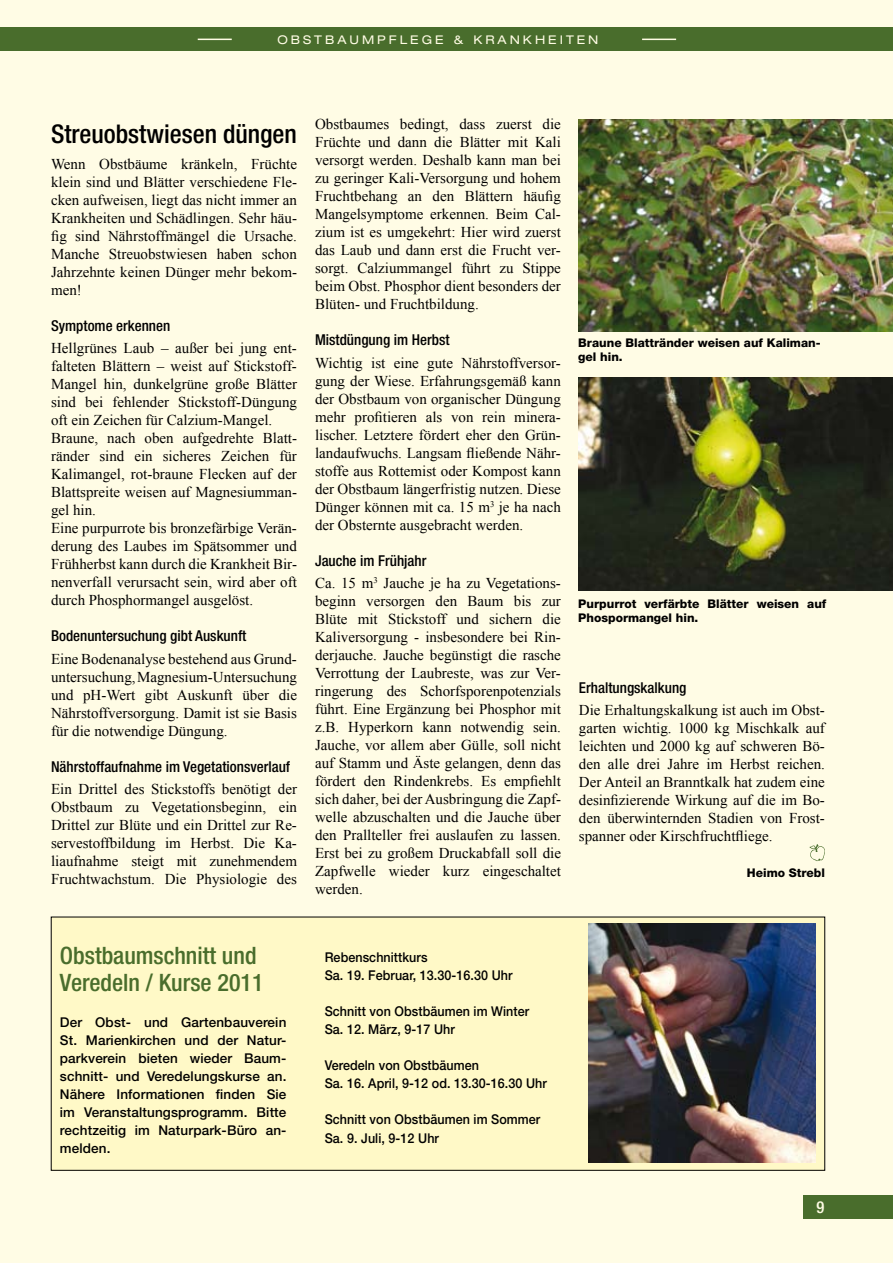
<style>
.page{position:relative;width:893px;height:1263px;background:#fffce5}
.page>*{position:absolute;margin:0;border:0;box-sizing:border-box;transform-origin:0 0}
.t1{font:500 condensed 25.8px "Helvetica Neue";color:#000}
.t2{font:500 condensed 24px/27px "Helvetica Neue";color:#496d2c}
.t3{font:500 condensed 16.5px "Helvetica Neue";color:#fffce5}
.t4{font:15px/18px "Times New Roman";color:#000;text-align:justify}
.t5{font:500 condensed 15px "Helvetica Neue";color:#000}
.t6{font:500 13.5px/18px "Helvetica Neue";letter-spacing:.005em;color:#000;text-align:justify}
.t7{font:500 13.5px/18px "Helvetica Neue";letter-spacing:.005em;color:#000;scale:.93 1}
.t8{font:800 12px/14.4px "Helvetica Neue";color:#000}
.t9{font:expanded 12px "Helvetica Neue";letter-spacing:.25em;color:#fffce5}
</style>
<div class="page">
<div style="left:804px;top:1195px;width:89px;height:23px;background:#496d2c"></div>
<div style="left:0;top:28px;width:893px;height:23px;background:#496d2c"></div>
<hr style="left:198px;top:39px;width:34px;height:1px;background:#fffce5">
<hr style="left:642px;top:39px;width:34px;height:1px;background:#fffce5">
<img style="left:578px;top:377px;width:315px;height:213px">
<img style="left:578px;top:119px;width:315px;height:213px">
<svg style="left:809px;top:844px;width:16px;height:17px"></svg>
<div style="left:51px;top:917px;width:774px;height:253px;background:#fff9c7"></div>
<img style="left:589px;top:924px;width:226px;height:238px">
<p class="t9" style="left:277px;top:32px;width:49px">OB STBA</p>
<p class="t9" style="left:349px;top:32px;width:209px">UMPFLE GE &amp; KRA NKHEITE</p>
<p class="t9" style="left:588px;top:32px;width:12px">N</p>
<h1 class="t1" style="left:51px;top:118px;width:247px">Streuobstwiesen düngen</h1>
<p class="t4" style="left:51px;top:155px;width:247px">Wenn Obstbäume kränkeln, Früchte klein sind und Blätter verschiedene Fle&shy;cken aufweisen, liegt das nicht immer an Krankheiten und Schädlingen. Sehr häu&shy;fig sind Nährstoffmängel die Ursache.<br>Manche Streuobstwiesen haben schon Jahrzehnte keinen Dünger mehr bekom&shy;men!</p>
<p class="t5" style="left:51px;top:317px;width:121px">Symptome erkennen</p>
<p class="t4" style="left:51px;top:339px;width:247px;text-align:left">Hellgrünes Laub – außer bei jung ent&shy;falteten Blättern – weist auf Stickstoff-Mangel hin, dunkelgrüne große Blätter sind bei fehlender Stickstoff-Düngung oft ein Zeichen für Calzium-Mangel.<br>Braune, nach oben aufgedrehte Blatt&shy;ränder sind ein sicheres Zeichen für Kalimangel, rot-braune Flecken auf der Blattspreite weisen auf Magnesiumman&shy;gel hin.<br>Eine purpurrote bis bronzefärbige Verän&shy;derung des Laubes im Spätsommer und Frühherbst kann durch die Krankheit Bir&shy;nenverfall verursacht sein, wird aber oft durch Phosphormangel ausgelöst.</p>
<p class="t5" style="left:51px;top:627px;width:197px">Bodenuntersuchung gibt Auskunft</p>
<p class="t4" style="left:51px;top:649px;width:247px">Eine Bodenanalyse bestehend aus Grund&shy;untersuchung, Magnesium-Untersuchung und pH-Wert gibt Auskunft über die Nährstoffversorgung. Damit ist sie Basis für die notwendige Düngung.</p>
<p class="t5" style="left:51px;top:757px;width:241px">Nährstoffaufnahme im Vegetationsverlauf</p>
<p class="t4" style="left:51px;top:780px;width:247px">Ein Drittel des Stickstoffs benötigt der Obstbaum zu Vegetationsbeginn, ein Drittel zur Blüte und ein Drittel zur Re&shy;servestoffbildung im Herbst. Die Ka&shy;liaufnahme steigt mit zunehmendem Fruchtwachstum. Die Physiologie des</p>
<p class="t4" style="left:315px;top:115px;width:247px">Obstbaumes bedingt, dass zuerst die Früchte und dann die Blätter mit Kali versorgt werden. Deshalb kann man bei zu geringer Kali-Versorgung und hohem Fruchtbehang an den Blättern häufig Mangelsymptome erkennen. Beim Cal&shy;zium ist es umgekehrt: Hier wird zuerst das Laub und dann erst die Frucht ver&shy;sorgt. Calziummangel führt zu Stippe beim Obst. Phosphor dient besonders der Blüten- und Fruchtbildung.</p>
<p class="t5" style="left:315px;top:331px;width:136px">Mistdüngung im Herbst</p>
<p class="t4" style="left:315px;top:353px;width:247px">Wichtig ist eine gute Nährstoffversor&shy;gung der Wiese. Erfahrungsgemäß kann der Obstbaum von organischer Düngung mehr profitieren als von rein minera&shy;lischer. Letztere fördert eher den Grün&shy;landaufwuchs. Langsam fließende Nähr&shy;stoffe aus Rottemist oder Kompost kann der Obstbaum längerfristig nutzen. Diese Dünger können mit ca. 15 m<sup>3</sup> je ha nach der Obsternte ausgebracht werden.</p>
<p class="t5" style="left:315px;top:551px;width:113px">Jauche im Frühjahr</p>
<p class="t4" style="left:315px;top:574px;width:247px">Ca. 15 m<sup>3</sup> Jauche je ha zu Vegetations&shy;beginn versorgen den Baum bis zur Blüte mit Stickstoff und sichern die Kaliversorgung - insbesondere bei Rin&shy;derjauche. Jauche begünstigt die rasche Verrottung der Laubreste, was zur Ver&shy;ringerung des Schorfsporenpotenzials führt. Eine Ergänzung bei Phosphor mit z.B. Hyperkorn kann notwendig sein.<br>Jauche, vor allem aber Gülle, soll nicht auf Stamm und Äste gelangen, denn das fördert den Rindenkrebs. Es empfiehlt sich daher, bei der Ausbringung die Zapf&shy;welle abzuschalten und die Jauche über den Prallteller frei auslaufen zu lassen.<br>Erst bei zu großem Druckabfall soll die Zapfwelle wieder kurz eingeschaltet werden.</p>
<p class="t8" style="left:578px;top:335px;width:244px">Braune Blattränder weisen auf Kaliman&shy;gel hin.</p>
<p class="t8" style="left:578px;top:596px;width:250px">Purpurrot verfärbte Blätter weisen auf<br>Phospormangel hin.</p>
<p class="t5" style="left:579px;top:678px;width:109px">Erhaltungskalkung</p>
<p class="t4" style="left:579px;top:701px;width:247px">Die Erhaltungskalkung ist auch im Obst&shy;garten wichtig. 1000 kg Mischkalk auf leichten und 2000 kg auf schweren Bö&shy;den alle drei Jahre im Herbst reichen.<br>Der Anteil an Branntkalk hat zudem eine desinfizierende Wirkung auf die im Bo&shy;den überwinternden Stadien von Frost&shy;spanner oder Kirschfruchtfliege.</p>
<p class="t8" style="left:747px;top:866px;width:80px">Heimo Strebl</p>
<h2 class="t2" style="left:60px;top:942px;width:205px">Obstbaumschnitt und<br>Veredeln / Kurse 2011</h2>
<p class="t6" style="left:60px;top:1013px;width:228px">Der Obst- und Gartenbauverein St. Marienkirchen und der Natur&shy;parkverein bieten wieder Baum&shy;schnitt- und Veredelungskurse an.<br>Nähere Informationen finden Sie im Veranstaltungsprogramm. Bitte rechtzeitig im Naturpark-Büro an&shy;melden.</p>
<p class="t7" style="left:325px;top:948px;width:203px">Rebenschnittkurs<br>Sa. 19. Februar, 13.30-16.30 Uhr</p>
<p class="t7" style="left:325px;top:1002px;width:221px">Schnitt von Obstbäumen im Winter<br>Sa. 12. März, 9-17 Uhr</p>
<p class="t7" style="left:325px;top:1056px;width:240px">Veredeln von Obstbäumen<br>Sa. 16. April, 9-12 od. 13.30-16.30 Uhr</p>
<p class="t7" style="left:325px;top:1109px;width:233px;line-height:19.5px">Schnitt von Obstbäumen im Sommer<br>Sa. 9. Juli, 9-12 Uhr</p>
<p class="t3" style="left:816px;top:1197px;width:9px">9</p>
</div>
